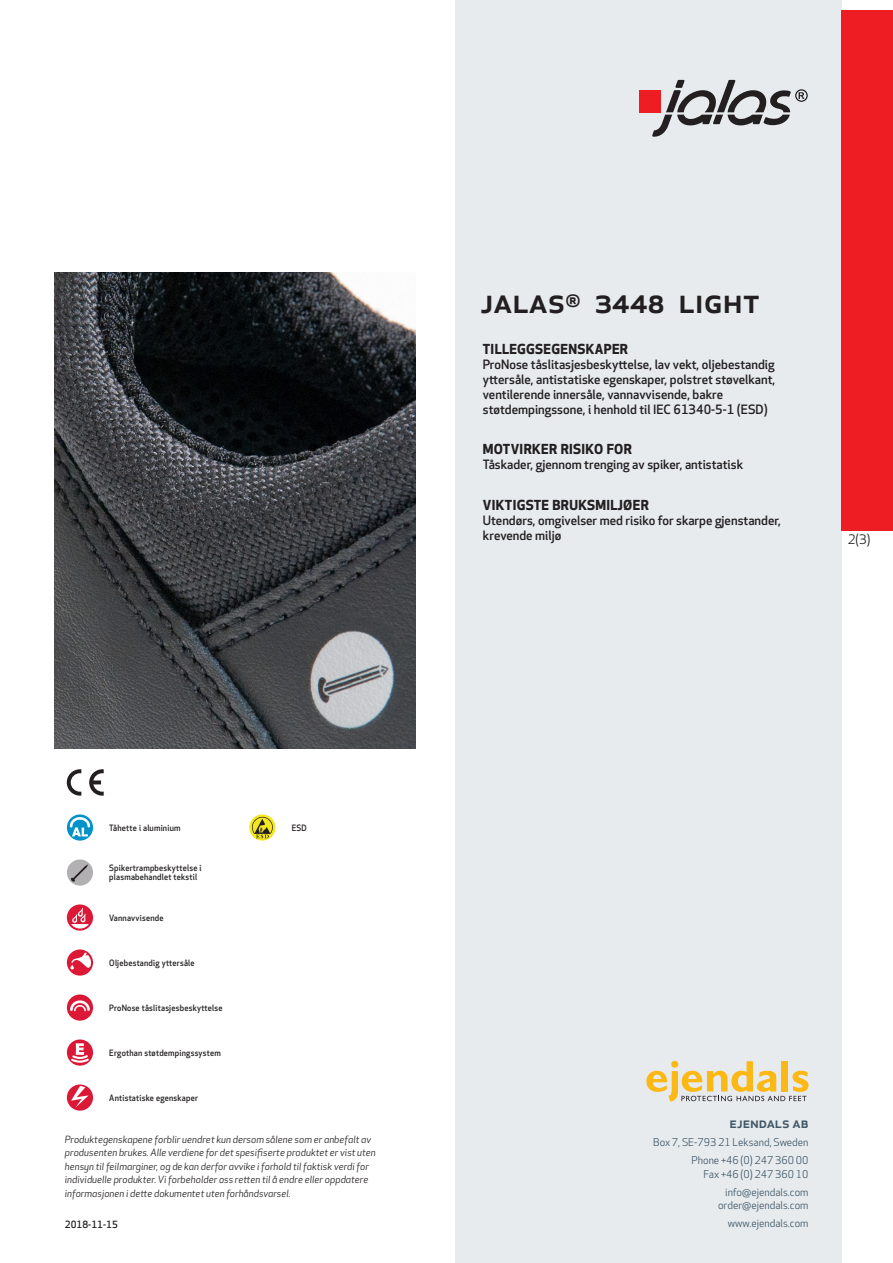
<style>
.page{position:relative;width:893px;height:1263px;background:#fff}
.page>*{position:absolute;margin:0;border:0;box-sizing:border-box;transform-origin:0 0}
.prodname{font:500 34.5px "Apex New";color:#231f20}
.t1{font:500 15px "Apex New";color:#405968}
.Funktion_body{font:700 13.5px "Apex New";letter-spacing:.025em;color:#231f20}
.t2{font:12.75px "Apex New";color:#231f20}
.Funktion_body-2{font:500 12.6px/15px "Apex New";color:#231f20}
.t3{font:10.5px/18px "Apex New";color:#405968;text-align:right}
.t4{font:italic 9.75px/13.5px "Apex New";letter-spacing:.005em;color:#231f20}
.Sidfot_datum{font:500 9.75px "Apex New";color:#231f20}
.Artikel{font:500 8.55px/9px "Apex New";letter-spacing:.025em;color:#231f20;scale:.95 1}
</style>
<div class="page">
<div style="left:455px;top:0;width:387px;height:1263px;background:#e8ebee"></div>
<svg style="left:646px;top:1061px;width:162px;height:40px"></svg>
<div style="left:842px;top:11px;width:51px;height:520px;background:#ee1d23"></div>
<div style="left:639px;top:90px;width:22px;height:22px;background:#ee1d23"></div>
<svg style="left:652px;top:80px;width:156px;height:57px"></svg>
<svg style="left:67px;top:814px;width:26px;height:27px"></svg>
<svg style="left:70px;top:817px;width:20px;height:19px"></svg>
<div style="left:67px;top:859px;width:26px;height:27px;background:#b3b0b3;border-radius:50%"></div>
<svg style="left:71px;top:864px;width:17px;height:18px"></svg>
<svg style="left:67px;top:904px;width:26px;height:27px"></svg>
<svg style="left:71px;top:908px;width:18px;height:20px"></svg>
<svg style="left:67px;top:949px;width:26px;height:27px"></svg>
<svg style="left:70px;top:952px;width:21px;height:17px"></svg>
<div style="left:67px;top:994px;width:26px;height:27px;background:#db1836;border-radius:50%"></div>
<svg style="left:70px;top:1000px;width:20px;height:11px"></svg>
<svg style="left:67px;top:1039px;width:26px;height:27px"></svg>
<svg style="left:69px;top:1043px;width:22px;height:21px"></svg>
<svg style="left:67px;top:1084px;width:26px;height:27px"></svg>
<svg style="left:71px;top:1086px;width:18px;height:21px"></svg>
<svg style="left:249px;top:814px;width:26px;height:26px"></svg>
<svg style="left:252px;top:817px;width:21px;height:21px"></svg>
<svg style="left:89px;top:769px;width:15px;height:27px"></svg>
<svg style="left:67px;top:769px;width:14px;height:27px"></svg>
<img style="left:54px;top:272px;width:361px;height:476px">
<p class="prodname" style="left:480px;top:277px;width:281px">JALAS<sup>®</sup> 3448 Light</p>
<p class="Funktion_body" style="left:483px;top:339px;width:147px">TILLEGGSEGENSKAPER</p>
<p class="Funktion_body-2" style="left:483px;top:356px;width:294px">ProNose tåslitasjesbeskyttelse, lav vekt, oljebestandig yttersåle, antistatiske egenskaper, polstret støvelkant, ventilerende innersåle, vannavvisende, bakre støtdempingssone, i henhold til IEC 61340-5-1 (ESD)</p>
<p class="Funktion_body" style="left:483px;top:440px;width:151px">MOTVIRKER RISIKO FOR</p>
<p class="Funktion_body-2" style="left:483px;top:457px;width:262px">Tåskader, gjennom trenging av spiker, antistatisk</p>
<p class="Funktion_body" style="left:483px;top:495px;width:167px">VIKTIGSTE BRUKSMILJØER</p>
<p class="Funktion_body-2" style="left:483px;top:513px;width:300px">Utendørs, omgivelser med risiko for skarpe gjenstander, krevende miljø</p>
<p class="t2" style="left:848px;top:531px;width:24px">2(3)</p>
<p class="Artikel" style="left:109px;top:823px;width:77px">Tåhette i aluminium</p>
<p class="Artikel" style="left:109px;top:864px;width:99px">Spikertrampbeskyttelse i plasmabehandlet tekstil</p>
<p class="Artikel" style="left:109px;top:913px;width:59px">Vannavvisende</p>
<p class="Artikel" style="left:109px;top:958px;width:91px">Oljebestandig yttersåle</p>
<p class="Artikel" style="left:109px;top:1003px;width:121px">ProNose tåslitasjesbeskyttelse</p>
<p class="Artikel" style="left:109px;top:1048px;width:119px">Ergothan støtdempingssystem</p>
<p class="Artikel" style="left:109px;top:1093px;width:95px">Antistatiske egenskaper</p>
<p class="Artikel" style="left:292px;top:823px;width:17px">ESD</p>
<p class="t4" style="left:65px;top:1132px;width:312px">Produktegenskapene forblir uendret kun dersom sålene som er anbefalt av produsenten brukes. Alle verdiene for det spesifiserte produktet er vist uten hensyn til feilmarginer, og de kan derfor avvike i forhold til faktisk verdi for individuelle produkter. Vi forbeholder oss retten til å endre eller oppdatere informasjonen i dette dokumentet uten forhåndsvarsel.</p>
<p class="Sidfot_datum" style="left:65px;top:1218px;width:54px">2018-11-15</p>
<h2 class="t1" style="left:729px;top:1113px;width:80px">ejendals ab</h2>
<p class="t3" style="left:653px;top:1133px;width:157px">Box 7, SE-793 21 Leksand, Sweden<br>Phone +46 (0) 247 360 00</p>
<p class="t3" style="left:703px;top:1165px;width:107px">Fax +46 (0) 247 360 10 info@ejendals.com</p>
<p class="t3" style="left:718px;top:1196px;width:92px">order@ejendals.com</p>
<p class="t3" style="left:728px;top:1215px;width:82px">www.ejendals.com</p>
</div>
